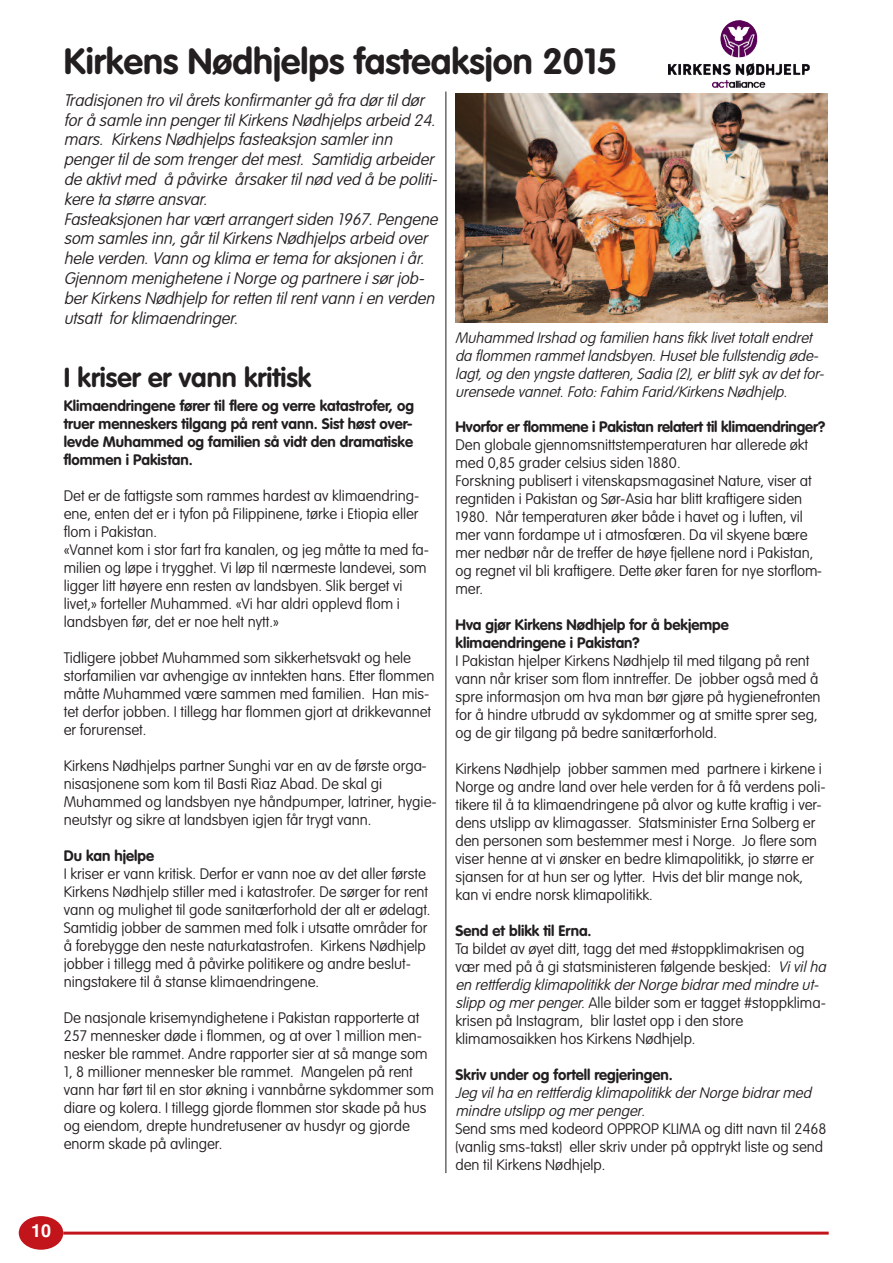
<style>
.page{position:relative;width:893px;height:1263px;background:#fff}
.page>*{position:absolute;margin:0;border:0;box-sizing:border-box;transform-origin:0 0}
.t1{font:700 36px "VAG Rounded";color:#231f20}
.t2{font:700 27px "VAG Rounded";color:#231f20}
.t3{font:700 18px "Helvetica";color:#fff}
.t4{font:italic 100 16.5px/19.8px "VAG Rounded";color:#231f20}
.t5{font:100 15px/18px "VAG Rounded";color:#231f20}
.t6{font:700 15px/18px "VAG Rounded";color:#231f20;text-align:justify}
.t7{font:italic 100 15px/18px "VAG Rounded";color:#231f20}
.s1{font-style:italic}
</style>
<div class="page">
<div style="left:19px;top:1216px;width:44px;height:34px;background:#c2151b;border-radius:50%"></div>
<hr style="left:63px;top:1231px;width:766px;height:3px;background:#c2151b">
<img style="left:456px;top:94px;width:371px;height:229px">
<hr style="left:446px;top:92px;width:1px;height:1081px;background:#231f20">
<img style="left:668px;top:20px;width:98px;height:68px">
<h1 class="t1" style="left:64px;top:46px;width:555px">Kirkens Nødhjelps fasteaksjon 2015</h1>
<p class="t4" style="left:64px;top:91px;width:379px">Tradisjonen tro vil årets konfirmanter gå fra dør til dør for å samle inn penger til Kirkens Nødhjelps arbeid 24. mars. Kirkens Nødhjelps fasteaksjon samler inn penger til de som trenger det mest. Samtidig arbeider de aktivt med å påvirke årsaker til nød ved å be politi&shy;kere ta større ansvar.<br>Fasteaksjonen har vært arrangert siden 1967. Pengene som samles inn, går til Kirkens Nødhjelps arbeid over hele verden. Vann og klima er tema for aksjonen i år.<br>Gjennom menighetene i Norge og partnere i sør job&shy;ber Kirkens Nødhjelp for retten til rent vann i en verden utsatt for klimaendringer.</p>
<h2 class="t2" style="left:64px;top:367px;width:249px">I kriser er vann kritisk</h2>
<p class="t6" style="left:64px;top:397px;width:352px">Klimaendringene fører til flere og verre katastrofer, og truer menneskers tilgang på rent vann. Sist høst over&shy;levde Muhammed og familien så vidt den dramatiske flommen i Pakistan.</p>
<p class="t5" style="left:64px;top:487px;width:367px">Det er de fattigste som rammes hardest av klimaendring&shy;ene, enten det er i tyfon på Filippinene, tørke i Etiopia eller flom i Pakistan.<br>«Vannet kom i stor fart fra kanalen, og jeg måtte ta med fa&shy;milien og løpe i trygghet. Vi løp til nærmeste landevei, som ligger litt høyere enn resten av landsbyen. Slik berget vi livet,» forteller Muhammed. «Vi har aldri opplevd flom i landsbyen før, det er noe helt nytt.»</p>
<p class="t5" style="left:64px;top:649px;width:372px">Tidligere jobbet Muhammed som sikkerhetsvakt og hele storfamilien var avhengige av inntekten hans. Etter flommen måtte Muhammed være sammen med familien. Han mis&shy;tet derfor jobben. I tillegg har flommen gjort at drikkevannet er forurenset.</p>
<p class="t5" style="left:64px;top:757px;width:374px">Kirkens Nødhjelps partner Sunghi var en av de første orga&shy;nisasjonene som kom til Basti Riaz Abad. De skal gi Muhammed og landsbyen nye håndpumper, latriner, hygie&shy;neutstyr og sikre at landsbyen igjen får trygt vann.</p>
<p class="t6" style="left:64px;top:847px;width:92px">Du kan hjelpe</p>
<p class="t5" style="left:64px;top:865px;width:368px">I kriser er vann kritisk. Derfor er vann noe av det aller første Kirkens Nødhjelp stiller med i katastrofer. De sørger for rent vann og mulighet til gode sanitærforhold der alt er ødelagt.<br>Samtidig jobber de sammen med folk i utsatte områder for å forebygge den neste naturkatastrofen. Kirkens Nødhjelp jobber i tillegg med å påvirke politikere og andre beslut&shy;ningstakere til å stanse klimaendringene.</p>
<p class="t5" style="left:64px;top:1009px;width:372px">De nasjonale krisemyndighetene i Pakistan rapporterte at 257 mennesker døde i flommen, og at over 1 million men&shy;nesker ble rammet. Andre rapporter sier at så mange som 1, 8 millioner mennesker ble rammet. Mangelen på rent vann har ført til en stor økning i vannbårne sykdommer som diare og kolera. I tillegg gjorde flommen stor skade på hus og eiendom, drepte hundretusener av husdyr og gjorde enorm skade på avlinger.</p>
<p class="t7" style="left:455px;top:329px;width:373px">Muhammed Irshad og familien hans fikk livet totalt endret da flommen rammet landsbyen. Huset ble fullstendig øde&shy;lagt, og den yngste datteren, Sadia (2), er blitt syk av det for&shy;urensede vannet. Foto: Fahim Farid/Kirkens Nødhjelp.</p>
<p class="t6" style="left:455px;top:419px;width:371px">Hvorfor er flommene i Pakistan relatert til klimaendringer?</p>
<p class="t5" style="left:455px;top:437px;width:368px">Den globale gjennomsnittstemperaturen har allerede økt med 0,85 grader celsius siden 1880.<br>Forskning publisert i vitenskapsmagasinet Nature, viser at regntiden i Pakistan og Sør-Asia har blitt kraftigere siden 1980. Når temperaturen øker både i havet og i luften, vil mer vann fordampe ut i atmosfæren. Da vil skyene bære mer nedbør når de treffer de høye fjellene nord i Pakistan, og regnet vil bli kraftigere. Dette øker faren for nye storflom&shy;mer.</p>
<p class="t6" style="left:455px;top:617px;width:275px">Hva gjør Kirkens Nødhjelp for å bekjempe klimaendringene i Pakistan?</p>
<p class="t5" style="left:455px;top:653px;width:367px">I Pakistan hjelper Kirkens Nødhjelp til med tilgang på rent vann når kriser som flom inntreffer. De jobber også med å spre informasjon om hva man bør gjøre på hygienefronten for å hindre utbrudd av sykdommer og at smitte sprer seg, og de gir tilgang på bedre sanitærforhold.</p>
<p class="t5" style="left:455px;top:761px;width:372px">Kirkens Nødhjelp jobber sammen med partnere i kirkene i Norge og andre land over hele verden for å få verdens poli&shy;tikere til å ta klimaendringene på alvor og kutte kraftig i ver&shy;dens utslipp av klimagasser. Statsminister Erna Solberg er den personen som bestemmer mest i Norge. Jo flere som viser henne at vi ønsker en bedre klimapolitikk, jo større er sjansen for at hun ser og lytter. Hvis det blir mange nok, kan vi endre norsk klimapolitikk.</p>
<p class="t6" style="left:455px;top:923px;width:138px">Send et blikk til Erna.</p>
<p class="t5" style="left:455px;top:941px;width:375px">Ta bildet av øyet ditt, tagg det med #stoppklimakrisen og vær med på å gi statsministeren følgende beskjed: <span class="s1">Vivilha en rettferdig klimapolitikk der Norge bidrar med mindre ut&shy;slippogmerpenger.</span>Alle bilder som er tagget #stoppklima&shy;krisen på Instagram, blir lastet opp i den store klimamosaikken hos Kirkens Nødhjelp.</p>
<p class="t6" style="left:455px;top:1067px;width:219px">Skriv under og fortell regjeringen.</p>
<p class="t5" style="left:455px;top:1085px;width:372px"><span class="s1">Jeg vil ha en rettferdig klimapolitikk der Norge bidrar med mindre utslipp og mer penger</span>.<br>Send sms med kodeord OPPROP KLIMA og ditt navn til 2468 (vanlig sms-takst) eller skriv under på opptrykt liste og send den til Kirkens Nødhjelp.</p>
<p class="t3" style="left:31px;top:1220px;width:22px">10</p>
</div>
